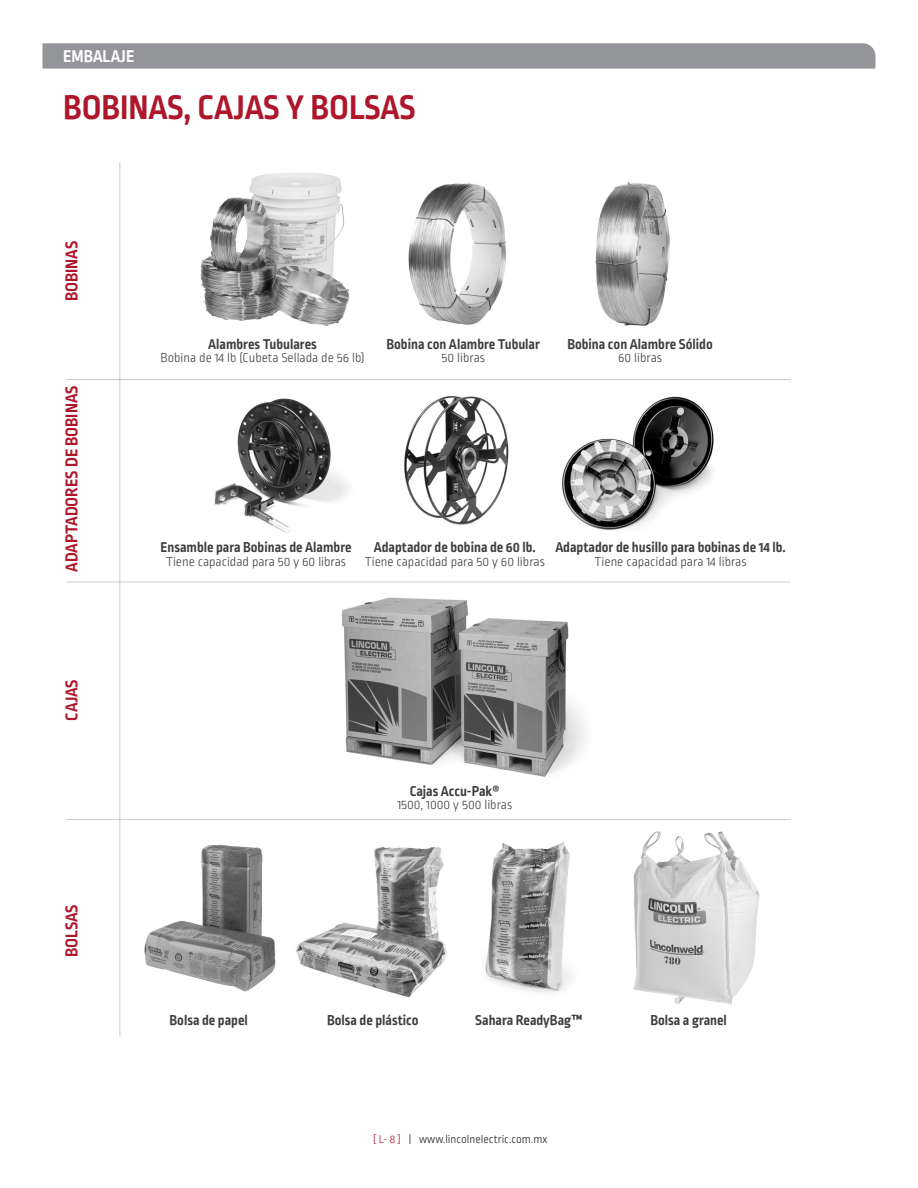
<style>
.page{position:relative;width:918px;height:1188px;background:#fff}
.page>*{position:absolute;margin:0;border:0;box-sizing:border-box;transform-origin:0 0}
.Medium_cuadros{font:700 36px "Ropa Sans Pro";color:#ae172b}
.subtitulos_3{font:700 18px "Ropa Sans Pro";color:#ae172b}
.subtitulos_3-2{font:700 18px "Ropa Sans Pro";color:#fff}
.Procesos{font:700 15px "Ropa Sans Pro";color:#3e3e3f}
.Procesos-2{font:300 13.5px "Ropa Sans Pro";color:#3e3e3f}
.t1{font:300 12px "Ropa Sans Pro";color:#231f20}
.s1{color:#ae172b}
</style>
<div class="page">
<img style="left:66px;top:162px;width:725px;height:875px">
<svg style="left:43px;top:43px;width:832px;height:26px;background:#96989b"></svg>
<p class="subtitulos_3-2" style="left:63px;top:46px;width:73px">EMBALAJE</p>
<p class="Medium_cuadros" style="left:63px;top:87px;width:354px">BOBINAS, CAJAS Y BOLSAS</p>
<p class="subtitulos_3" style="left:62px;top:301px;width:62px;rotate:-90deg">BOBINAS</p>
<p class="subtitulos_3" style="left:62px;top:572px;width:188px;rotate:-90deg">ADAPTADORES DE BOBINAS</p>
<p class="subtitulos_3" style="left:62px;top:721px;width:43px;rotate:-90deg">CAJAS</p>
<p class="subtitulos_3" style="left:62px;top:957px;width:54px;rotate:-90deg">BOLSAS</p>
<p class="Procesos" style="left:208px;top:335px;width:110px">Alambres Tubulares</p>
<p class="Procesos-2" style="left:161px;top:351px;width:206px">Bobina de 14 lb (Cubeta Sellada de 56 lb)</p>
<p class="Procesos" style="left:386px;top:335px;width:155px">Bobina con Alambre Tubular</p>
<p class="Procesos-2" style="left:442px;top:351px;width:45px">50 libras</p>
<p class="Procesos" style="left:567px;top:335px;width:147px">Bobina con Alambre Sólido</p>
<p class="Procesos-2" style="left:618px;top:351px;width:45px">60 libras</p>
<p class="Procesos" style="left:160px;top:539px;width:193px">Ensamble para Bobinas de Alambre</p>
<p class="Procesos-2" style="left:166px;top:554px;width:182px">Tiene capacidad para 50 y 60 libras</p>
<p class="Procesos" style="left:374px;top:539px;width:163px">Adaptador de bobina de 60 lb.</p>
<p class="Procesos-2" style="left:365px;top:554px;width:182px">Tiene capacidad para 50 y 60 libras</p>
<p class="Procesos" style="left:555px;top:539px;width:232px">Adaptador de husillo para bobinas de 14 lb.</p>
<p class="Procesos-2" style="left:595px;top:554px;width:153px">Tiene capacidad para 14 libras</p>
<p class="Procesos" style="left:410px;top:782px;width:92px">Cajas Accu-Pak®</p>
<p class="Procesos-2" style="left:397px;top:798px;width:116px">1500, 1000 y 500 libras</p>
<p class="Procesos" style="left:170px;top:1012px;width:80px">Bolsa de papel</p>
<p class="Procesos" style="left:327px;top:1012px;width:93px">Bolsa de plástico</p>
<p class="Procesos" style="left:475px;top:1012px;width:109px">Sahara ReadyBag™</p>
<p class="Procesos" style="left:650px;top:1012px;width:78px">Bolsa a granel</p>
<p class="t1" style="left:373px;top:1133px;width:175px"><span class="s1">[ L- 8 ]</span> | www.lincolnelectric.com.mx</p>
</div>
